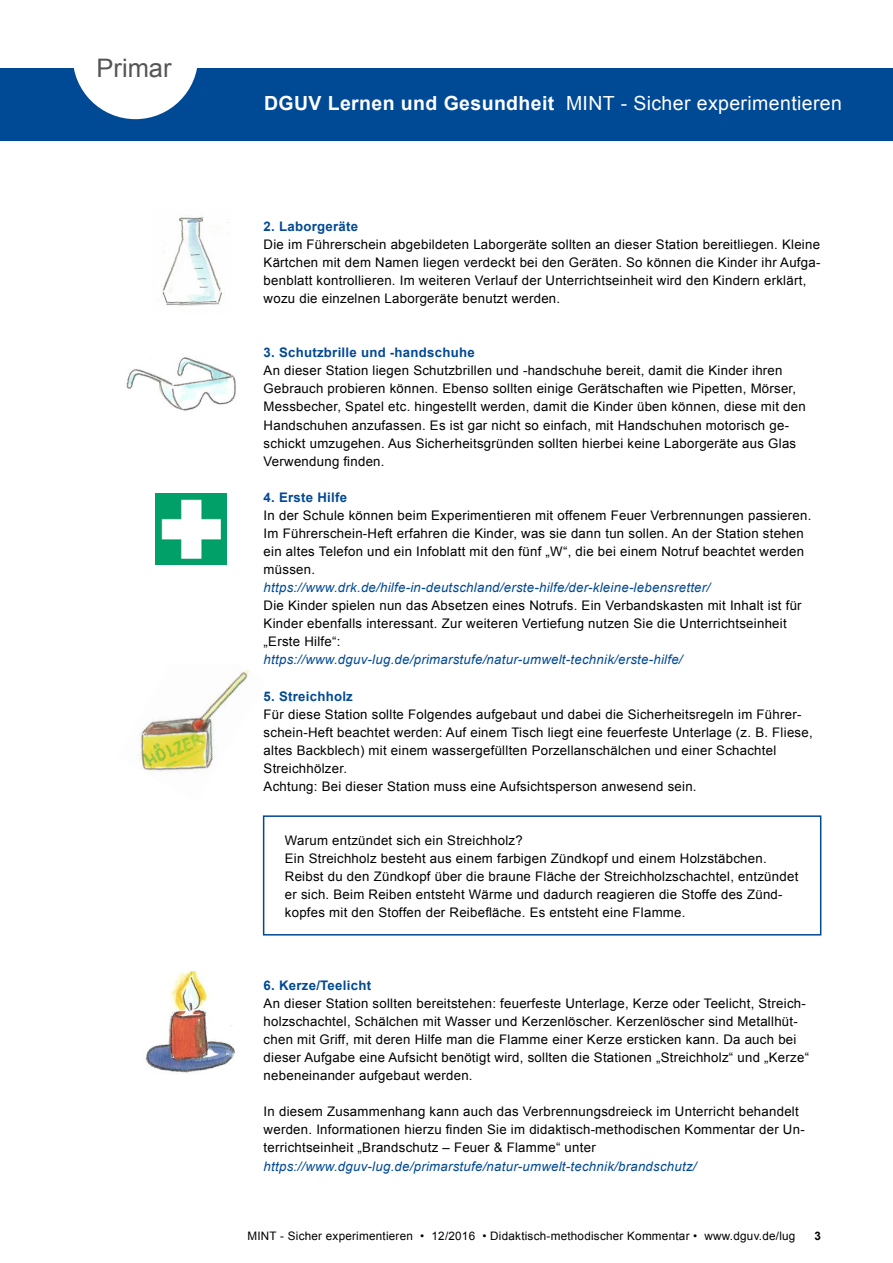
<style>
.page{position:relative;width:893px;height:1263px;background:#fff}
.page>*{position:absolute;margin:0;border:0;box-sizing:border-box;transform-origin:0 0}
.t1{font:25.5px "Arial";color:#555}
.t2{font:19.5px "Arial";letter-spacing:.02em;color:#fff}
.t3{font:13.2px/18px "Arial";letter-spacing:.02em;color:#000}
.t4{font:italic 13.2px "Arial";letter-spacing:.02em;color:#004994}
.t5{font:700 13.2px "Arial";letter-spacing:.02em;color:#004994}
.t6{font:11.7px "Arial";letter-spacing:.02em;color:#000}
.t7{font:700 11.7px "Arial";color:#000}
.s1{font-weight:700}
</style>
<div class="page">
<div style="left:0;top:68px;width:893px;height:72px;background:#004994"></div>
<svg style="left:73px;top:68px;width:124px;height:51px"></svg>
<img style="left:156px;top:494px;width:70px;height:70px">
<img style="left:162px;top:215px;width:65px;height:91px">
<img style="left:126px;top:357px;width:110px;height:54px">
<img style="left:145px;top:972px;width:90px;height:101px">
<img style="left:140px;top:669px;width:110px;height:104px">
<div style="left:263px;top:815px;width:558px;height:120px;border:2px solid #004994"></div>
<h1 class="t1" style="left:97px;top:51px;width:77px">Primar</h1>
<h2 class="t2" style="left:264px;top:90px;width:579px"><span class="s1">DGUV Lernen und Gesundheit</span> MINT - Sicher experimentieren</h2>
<p class="t5" style="left:264px;top:217px;width:96px">2. Laborgeräte</p>
<p class="t3" style="left:264px;top:235px;width:558px">Die im Führerschein abgebildeten Laborgeräte sollten an dieser Station bereitliegen. Kleine Kärtchen mit dem Namen liegen verdeckt bei den Geräten. So können die Kinder ihr Aufga&shy;benblatt kontrollieren. Im weiteren Verlauf der Unterrichtseinheit wird den Kindern erklärt, wozu die einzelnen Laborgeräte benutzt werden.</p>
<p class="t5" style="left:264px;top:344px;width:213px">3. Schutzbrille und -handschuhe</p>
<p class="t3" style="left:264px;top:362px;width:544px">An dieser Station liegen Schutzbrillen und -handschuhe bereit, damit die Kinder ihren Gebrauch probieren können. Ebenso sollten einige Gerätschaften wie Pipetten, Mörser, Messbecher, Spatel etc. hingestellt werden, damit die Kinder üben können, diese mit den Handschuhen anzufassen. Es ist gar nicht so einfach, mit Handschuhen motorisch ge&shy;schickt umzugehen. Aus Sicherheitsgründen sollten hierbei keine Laborgeräte aus Glas Verwendung finden.</p>
<p class="t5" style="left:264px;top:488px;width:85px">4. Erste Hilfe</p>
<p class="t3" style="left:264px;top:506px;width:549px">In der Schule können beim Experimentieren mit offenem Feuer Verbrennungen passieren.<br>Im Führerschein-Heft erfahren die Kinder, was sie dann tun sollen. An der Station stehen ein altes Telefon und ein Infoblatt mit den fünf „W“, die bei einem Notruf beachtet werden müssen.</p>
<p class="t4" style="left:264px;top:579px;width:448px">https://www.drk.de/hilfe-in-deutschland/erste-hilfe/der-kleine-lebensretter/</p>
<p class="t3" style="left:264px;top:597px;width:540px">Die Kinder spielen nun das Absetzen eines Notrufs. Ein Verbandskasten mit Inhalt ist für<br>Kinder ebenfalls interessant. Zur weiteren Vertiefung nutzen Sie die Unterrichtseinheit „Erste Hilfe“:</p>
<p class="t4" style="left:264px;top:651px;width:420px">https://www.dguv-lug.de/primarstufe/natur-umwelt-technik/erste-hilfe/</p>
<p class="t5" style="left:264px;top:687px;width:91px">5. Streichholz</p>
<p class="t3" style="left:264px;top:705px;width:551px">Für diese Station sollte Folgendes aufgebaut und dabei die Sicherheitsregeln im Führer&shy;schein-Heft beachtet werden: Auf einem Tisch liegt eine feuerfeste Unterlage (z. B. Fliese, altes Backblech) mit einem wassergefüllten Porzellanschälchen und einer Schachtel Streichhölzer.<br>Achtung: Bei dieser Station muss eine Aufsichtsperson anwesend sein.</p>
<p class="t3" style="left:285px;top:832px;width:515px">Warum entzündet sich ein Streichholz?<br>Ein Streichholz besteht aus einem farbigen Zündkopf und einem Holzstäbchen.<br>Reibst du den Zündkopf über die braune Fläche der Streichholzschachtel, entzündet er sich. Beim Reiben entsteht Wärme und dadurch reagieren die Stoffe des Zünd&shy;kopfes mit den Stoffen der Reibefläche. Es entsteht eine Flamme.</p>
<p class="t5" style="left:264px;top:976px;width:109px">6. Kerze/Teelicht</p>
<p class="t3" style="left:264px;top:994px;width:547px">An dieser Station sollten bereitstehen: feuerfeste Unterlage, Kerze oder Teelicht, Streich&shy;holzschachtel, Schälchen mit Wasser und Kerzenlöscher. Kerzenlöscher sind Metallhüt&shy;chen mit Griff, mit deren Hilfe man die Flamme einer Kerze ersticken kann. Da auch bei dieser Aufgabe eine Aufsicht benötigt wird, sollten die Stationen „Streichholz“ und „Kerze“ nebeneinander aufgebaut werden.</p>
<p class="t3" style="left:264px;top:1103px;width:543px">In diesem Zusammenhang kann auch das Verbrennungsdreieck im Unterricht behandelt werden. Informationen hierzu finden Sie im didaktisch-methodischen Kommentar der Un&shy;terrichtseinheit „Brandschutz – Feuer &amp; Flamme“ unter</p>
<p class="t4" style="left:264px;top:1157px;width:434px">https://www.dguv-lug.de/primarstufe/natur-umwelt-technik/brandschutz/</p>
<p class="t6" style="left:247px;top:1228px;width:550px">MINT - Sicher experimentieren • 12/2016 • Didaktisch-methodischer Kommentar • www.dguv.de/lug</p>
<p class="t7" style="left:815px;top:1228px;width:8px">3</p>
</div>
